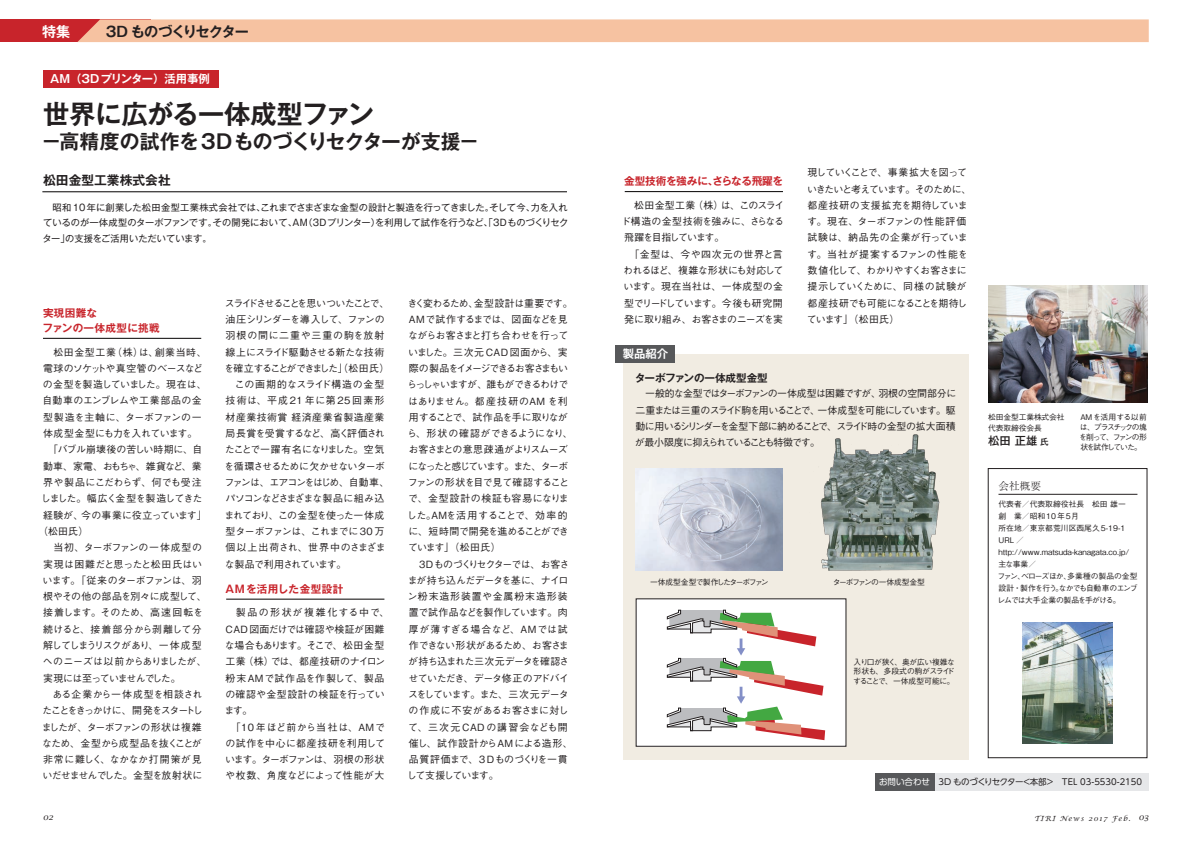
<style>
.page{position:relative;width:1191px;height:842px;background:#fff}
.page>*{position:absolute;margin:0;border:0;box-sizing:border-box;transform-origin:0 0}
.t1{font:700 26.2px "Gothic MB101 Pro De";letter-spacing:-.015em;color:#231f20}
.t2{font:700 19.8px "Gothic MB101 Pro De";letter-spacing:.005em;color:#231f20}
.t3{font:700 14.2px "Gothic MB101 Pro De";letter-spacing:-.065em;color:#231f20}
.t4{font:700 14.2px "Gothic MB101 Pro De";color:#fff}
.t5{font:700 12.8px "Gothic MB101 Pro De";color:#231f20}
.t6{font:700 11.3px "Gothic MB101 Pro De";color:#fff}
.t7{font:500 11.3px "Gothic MB101 Pro";color:#231f20}
.t8{font:700 11.3px "Gothic MB101 Pr 5 De";color:#fff}
.t9{font:700 10.6px/14.9px "Gothic MB101 Pro De";letter-spacing:.03em;color:#c8242b}
.t10{font:700 10.6px "Gothic MB101 Pro De";letter-spacing:-.03em;color:#c8242b}
.t11{font:700 10.6px "Gothic MB101 Pro De";letter-spacing:-.01em;color:#231f20}
.t12{font:700 10.6px "Gothic MB101 Pro De";letter-spacing:.045em;color:#c8242b}
.t13{font:300 10.6px "Ryumin Pro";color:#231f20}
.t14{font:500 9.9px/16.3px "Gothic BBB Pro";letter-spacing:-.04em;color:#231f20}
.t15{font:500 9.9px/16.3px "Gothic BBB Pro";letter-spacing:.02em;color:#231f20}
.t16{font:500 9.9px "Gothic BBB Pro";letter-spacing:-.12em;color:#231f20}
.t17{font:500 9.9px "Gothic BBB Pro";color:#231f20}
.t18{font:500 9.9px "Gothic BBB Pro";letter-spacing:-.065em;color:#231f20}
.t19{font:500 9.9px "Gothic BBB Pro";letter-spacing:-.01em;color:#231f20}
.t20{font:500 9.9px "Gothic BBB Pro";letter-spacing:.015em;color:#231f20}
.t21{font:500 9.9px "Gothic BBB Pro";letter-spacing:.06em;color:#231f20}
.t22{font:500 9.9px "Gothic BBB Pro";letter-spacing:.005em;color:#231f20}
.t23{font:500 9.9px "Gothic BBB Pro";letter-spacing:-.08em;color:#231f20}
.t24{font:500 9.9px "Gothic BBB Pro";letter-spacing:-.06em;color:#231f20}
.t25{font:500 9.9px "Gothic BBB Pro";letter-spacing:-.1em;color:#231f20}
.t26{font:500 9.9px "Gothic BBB Pro";letter-spacing:-.075em;color:#231f20}
.t27{font:500 9.9px "Gothic BBB Pro";letter-spacing:.045em;color:#231f20}
.t28{font:500 9.9px "Gothic BBB Pro";letter-spacing:.035em;color:#231f20}
.t29{font:500 9.9px "Gothic BBB Pro";letter-spacing:-.015em;color:#231f20}
.t30{font:500 9.9px "Gothic BBB Pro";letter-spacing:.055em;color:#231f20}
.t31{font:500 9.9px "Gothic BBB Pro";letter-spacing:-.085em;color:#231f20}
.t32{font:9.2px/15.6px "Gothic MB101 Pro";letter-spacing:-.02em;color:#231f20;text-align:justify}
.t33{font:8.5px "UD Shin M Go Pro";color:#231f20}
.t34{font:italic 8.5px "Lucida Calligraphy";color:#231f20}
.t35{font:500 7.8px/12px "Gothic BBB Pro";color:#231f20}
.t36{font:500 7.8px/9.9px "Gothic BBB Pro";letter-spacing:-.02em;color:#231f20;text-align:justify}
.t37{font:500 7.8px "Gothic BBB Pro";letter-spacing:-.11em;color:#231f20}
.t38{font:500 7.8px "Gothic BBB Pro";letter-spacing:-.065em;color:#231f20}
.t39{font:italic 7.1px "Lucida Calligraphy";letter-spacing:.15em;color:#231f20}
.s1{font-size:8.5px}
.s2{font-family:"Shin M Go Pro";color:#fff}
</style>
<div class="page">
<div style="left:622px;top:354px;width:346px;height:405px;background:#f1ece2"></div>
<div style="left:615px;top:345px;width:60px;height:17px;background:#57585a"></div>
<div style="left:0;top:19px;width:150px;height:23px;background:#c8242b"></div>
<div style="left:77px;top:19px;width:1071px;height:23px;background:#f6c2a1"></div>
<hr style="left:625px;top:191px;width:158px;height:1px;background:#030000">
<hr style="left:43px;top:338px;width:158px;height:1px;background:#030000">
<hr style="left:226px;top:599px;width:158px;height:1px;background:#030000">
<div style="left:636px;top:599px;width:210px;height:147px;background:#fff"></div>
<img style="left:635px;top:468px;width:148px;height:103px">
<img style="left:821px;top:434px;width:119px;height:137px">
<div style="left:988px;top:468px;width:159px;height:290px;border:1px solid #231f20"></div>
<hr style="left:998px;top:494px;width:139px;height:1px;background:#231f20">
<img style="left:1022px;top:622px;width:91px;height:121px">
<div style="left:921px;top:774px;width:227px;height:17px;background:#e6e7e9"></div>
<div style="left:874px;top:774px;width:60px;height:17px;background:#57585a"></div>
<hr style="left:42px;top:191px;width:525px;height:1px;background:#030000">
<div style="left:43px;top:70px;width:176px;height:17px;background:#c8242b"></div>
<img style="left:988px;top:286px;width:159px;height:117px">
<svg style="left:667px;top:610px;width:158px;height:130px"></svg>
<h3 class="t4" style="left:42px;top:20px;width:30px">特集</h3>
<h3 class="t3" style="left:106px;top:20px;width:145px">3D ものづくりセクター</h3>
<p class="t6" style="left:50px;top:69px;width:161px">AM（3Dプリンター）活用事例</p>
<h1 class="t1" style="left:43px;top:92px;width:332px">世界に広がる一体成型ファン</h1>
<h2 class="t2" style="left:41px;top:125px;width:439px">－高精度の試作を3Dものづくりセクターが支援－</h2>
<p class="t5" style="left:43px;top:170px;width:129px">松田金型工業株式会社</p>
<p class="t32" style="left:43px;top:198px;width:527px">　昭和10年に創業した松田金型工業株式会社では、これまでさまざまな金型の設計と製造を行ってきました。そして今、力を入れているのが一体成型のターボファンです。その開発において、AM（3Dプリンター）を利用して試作を行うなど、「3Dものづくりセクター」の支援をご活用いただいています。</p>
<p class="t9" style="left:42px;top:304px;width:119px">実現困難な<br>ファンの一体成型に挑戦</p>
<p class="t21" style="left:43px;top:344px;width:165px">　松田金型工業（株）は、創業当時、</p>
<p class="t14" style="left:43px;top:359px;width:162px">電球のソケットや真空管のベースなど</p>
<p class="t14" style="left:43px;top:375px;width:166px">の金型を製造していました。現在は、</p>
<p class="t27" style="left:42px;top:393px;width:161px">自動車のエンブレムや工業部品の金</p>
<p class="t19" style="left:43px;top:409px;width:160px">型製造を主軸に、ターボファンの一</p>
<p class="t14" style="left:43px;top:424px;width:156px">体成型金型にも力を入れています。</p>
<p class="t22" style="left:43px;top:442px;width:161px">　「バブル崩壊後の苦しい時期に、自</p>
<p class="t16" style="left:43px;top:458px;width:160px">動車、家電、おもちゃ、雑貨など、業</p>
<p class="t20" style="left:43px;top:474px;width:160px">界や製品にこだわらず、何でも受注</p>
<p class="t23" style="left:41px;top:491px;width:163px">しました。幅広く金型を製造してきた</p>
<p class="t17" style="left:43px;top:507px;width:165px">経験が、今の事業に役立っています」</p>
<p class="t14" style="left:38px;top:522px;width:52px">（松田氏）</p>
<p class="t28" style="left:43px;top:539px;width:161px">　当初、ターボファンの一体成型の</p>
<p class="t15" style="left:43px;top:554px;width:161px">実現は困難だと思ったと松田氏はい</p>
<p class="t24" style="left:42px;top:572px;width:161px">います。「従来のターボファンは、羽</p>
<p class="t17" style="left:43px;top:588px;width:165px">根やその他の部品を別々に成型して、</p>
<p class="t29" style="left:43px;top:605px;width:161px">接着します。そのため、高速回転を</p>
<p class="t20" style="left:43px;top:621px;width:160px">続けると、接着部分から剥離して分</p>
<p class="t25" style="left:43px;top:637px;width:160px">解してしまうリスクがあり、一体成型</p>
<p class="t14" style="left:43px;top:652px;width:165px">へのニーズは以前からありましたが、</p>
<p class="t31" style="left:43px;top:670px;width:139px">実現には至っていませんでした。</p>
<p class="t19" style="left:43px;top:686px;width:161px">　ある企業から一体成型を相談され</p>
<p class="t16" style="left:42px;top:702px;width:162px">たことをきっかけに、開発をスタートし</p>
<p class="t18" style="left:42px;top:719px;width:161px">ましたが、ターボファンの形状は複雑</p>
<p class="t18" style="left:42px;top:735px;width:161px">なため、金型から成型品を抜くことが</p>
<p class="t30" style="left:43px;top:751px;width:160px">非常に難しく、なかなか打開策が見</p>
<p class="t26" style="left:42px;top:768px;width:161px">いだせませんでした。金型を放射状に</p>
<p class="t14" style="left:224px;top:294px;width:167px">スライドさせることを思いついたことで、油圧シリンダーを導入して、ファンの羽根の間に二重や三重の駒を放射線上にスライド駆動させる新たな技術を確立することができました」（松田氏）　この画期的なスライド構造の金型技術は、平成21年に第25回素形材産業技術賞 経済産業省製造産業局長賞を受賞するなど、高く評価されたことで一躍有名になりました。空気を循環させるために欠かせないターボファンは、エアコンをはじめ、自動車、パソコンなどさまざまな製品に組み込まれており、この金型を使った一体成型ターボファンは、これまでに 30 万個以上出荷され、世界中のさまざまな製品で利用されています。</p>
<p class="t12" style="left:226px;top:580px;width:119px">AMを活用した金型設計</p>
<p class="t15" style="left:224px;top:603px;width:166px">　製品の形状が複雑化する中で、<br>CAD図面だけでは確認や検証が困難な場合もあります。そこで、松田金型工業（株）では、都産技研のナイロン粉末AMで試作品を作製して、製品の確認や金型設計の検証を行っています。<br>　「10 年ほど前から当社は、AMでの試作を中心に都産技研を利用しています。ターボファンは、羽根の形状や枚数、角度などによって性能が大</p>
<p class="t14" style="left:407px;top:294px;width:167px">きく変わるため、金型設計は重要です。<br>AMで試作するまでは、図面などを見ながらお客さまと打ち合わせを行っていました。三次元CAD図面から、実際の製品をイメージできるお客さまもいらっしゃいますが、誰もができるわけではありません。都産技研のＡＭ を利用することで、試作品を手に取りながら、形状の確認ができるようになり、お客さまとの意思疎通がよりスムーズになったと感じています。また、ターボファンの形状を目で見て確認することで、金型設計の検証も容易になりました。ＡＭを活用することで、効率的に、短時間で開発を進めることができています」（松田氏）<br>　3Dものづくりセクターでは、お客さまが持ち込んだデータを基に、ナイロン粉末造形装置や金属粉末造形装置で試作品などを製作しています。肉厚が薄すぎる場合など、AMでは試作できない形状があるため、お客さまが持ち込まれた三次元データを確認させていただき、データ修正のアドバイスをしています。また、三次元データの作成に不安があるお客さまに対して、三次元 CADの講習会なども開催し、試作設計からAMによる造形、品質評価まで、３Dものづくりを一貫して支援しています。</p>
<p class="t10" style="left:624px;top:172px;width:161px">金型技術を強みに、さらなる飛躍を</p>
<p class="t14" style="left:621px;top:196px;width:165px">　松田金型工業（株）は、このスライド構造の金型技術を強みに、さらなる飛躍を目指しています。<br>　「金型は、今や四次元の世界と言われるほど、複雑な形状にも対応しています。現在当社は、一体成型の金型でリードしています。今後も研究開発に取り組み、お客さまのニーズを実</p>
<p class="t8" style="left:623px;top:344px;width:47px">製品紹介</p>
<p class="t14" style="left:807px;top:163px;width:166px">現していくことで、事業拡大を図っていきたいと考えています。そのために、都産技研の支援拡充を期待しています。現在、ターボファンの性能評価試験は、納品先の企業が行っています。当社が提案するファンの性能を数値化して、わかりやすくお客さまに提示していくために、同様の試験が都産技研でも可能になることを期待しています」（松田氏）</p>
<p class="t11" style="left:634px;top:369px;width:135px">ターボファンの一体成型金型</p>
<p class="t14" style="left:634px;top:384px;width:323px;text-align:justify">　一般的な金型ではターボファンの一体成型は困難ですが、羽根の空間部分に二重または三重のスライド駒を用いることで、一体成型を可能にしています。駆動に用いるシリンダーを金型下部に納めることで、スライド時の金型の拡大面積が最小限度に抑えられていることも特徴です。</p>
<p class="t37" style="left:650px;top:575px;width:120px">一体成型金型で製作したターボファン</p>
<p class="t38" style="left:832px;top:575px;width:94px">ターボファンの一体成型金型</p>
<p class="t36" style="left:853px;top:656px;width:103px">入り口が狭く、奥が広い複雑な形状も、多段式の駒がスライドすることで、一体成型可能に。</p>
<p class="t36" style="left:988px;top:411px;width:78px;line-height:10.6px">松田金型工業株式会社代表取締役会長</p>
<p class="t7" style="left:988px;top:431px;width:62px">松田 正雄 <span class="s1">氏</span></p>
<p class="t13" style="left:998px;top:478px;width:44px">会社概要</p>
<p class="t36" style="left:1079px;top:411px;width:69px">AMを活用する以前は、プラスチックの塊を削って、ファンの形状を試作していた。</p>
<p class="t35" style="left:997px;top:497px;width:142px">代表者／代表取締役社長　松田 雄一<br>創　業／昭和10年5月<br>所在地／東京都荒川区西尾久5-19-1<br>URL ／http://www.matsuda-kanagata.co.jp/主な事業／<br>ファン、ベローズほか、多業種の製品の金型設計・製作を行う。なかでも自動車のエンブレムでは大手企業の製品を手がける。</p>
<p class="t33" style="left:879px;top:775px;width:264px"><span class="s2">お問い合わせ</span> 3D ものづくりセクター＜本部＞　TEL 03-5530-2150</p>
<p class="t34" style="left:43px;top:812px;width:12px">02</p>
<p class="t39" style="left:1034px;top:814px;width:116px">TIRI News 2017 Feb. <span class="s1">03</span></p>
</div>
